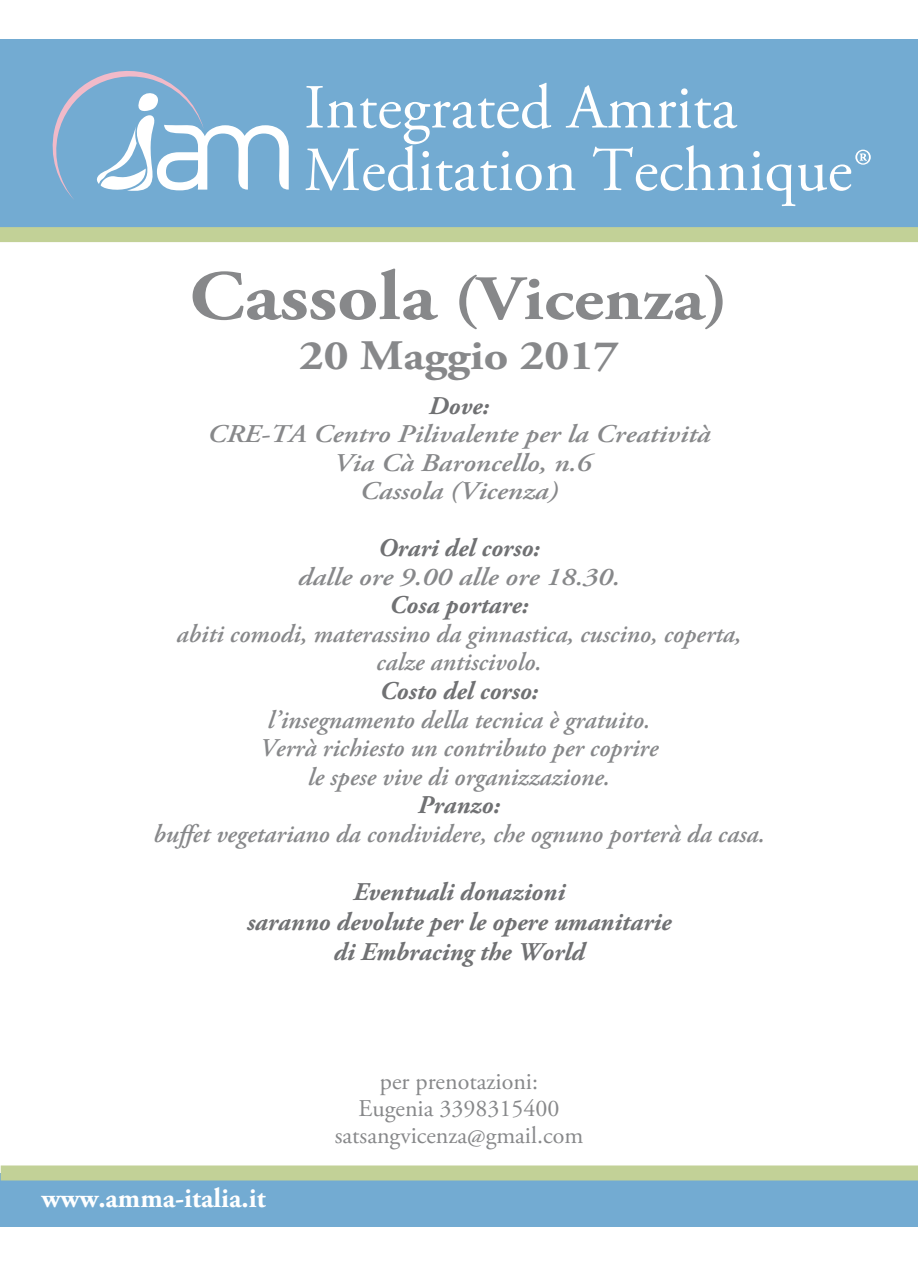
<style>
.page{position:relative;width:918px;height:1269px;background:#fff}
.page>*{position:absolute;margin:0;border:0;box-sizing:border-box;transform-origin:0 0}
.t1{font:700 63px "Adobe Garamond Pro";color:#87888a;scale:1.13 1}
.t2{font:62.55px/62.6px "Adobe Garamond Pro";color:#fff}
.t3{font:700 42px "Adobe Garamond Pro";color:#87888a;scale:1.13 1}
.t4{font:700 27.9px "Adobe Garamond Pro";color:#fff}
.t5{font:italic 600 25.5px/28.5px "Adobe Garamond Pro";color:#87888a;text-align:center}
.t6{font:italic 700 25.5px/30px "Adobe Garamond Pro";color:#707173;text-align:center}
.t7{font:italic 600 25.5px/28.5px "Adobe Garamond Pro";color:#87888a;text-align:center;scale:1.13 1}
.t8{font:24px/27px "Adobe Garamond Pro";color:#87888a;text-align:center}
.s1{font-size:59.4px}
.s2{font-size:70.5px}
</style>
<div class="page">
<div style="left:0;top:1173px;width:917px;height:54px;background:#73abd2"></div>
<div style="left:0;top:39px;width:918px;height:196px;background:#73abd2"></div>
<svg style="left:52px;top:71px;width:237px;height:128px"></svg>
<div style="left:0;top:227px;width:918px;height:15px;background:#c2d197"></div>
<div style="left:1px;top:1166px;width:917px;height:15px;background:#c2d197"></div>
<h2 class="t2" style="left:304px;top:79px;width:570px">Integrated Amrita<br>Meditation Technique<span class="s1">®</span></h2>
<h1 class="t1" style="left:189px;top:262px;width:479px"><span class="s2">Cassola</span> (Vicenza)</h1>
<h3 class="t3" style="left:299px;top:332px;width:285px">20 Maggio 2017</h3>
<p class="t6" style="left:429px;top:391px;width:62px">Dove:</p>
<p class="t7" style="left:208px;top:421px;width:447px">CRE-TA Centro Pilivalente per la Creatività<br>Via Cà Baroncello, n.6<br>Cassola (Vicenza)</p>
<p class="t6" style="left:378px;top:534px;width:163px">Orari del corso:</p>
<p class="t7" style="left:298px;top:564px;width:287px">dalle ore 9.00 alle ore 18.30.</p>
<p class="t6" style="left:389px;top:591px;width:141px">Cosa portare:</p>
<p class="t5" style="left:177px;top:621px;width:566px">abiti comodi, materassino da ginnastica, cuscino, coperta, calze antiscivolo.</p>
<p class="t6" style="left:380px;top:676px;width:160px">Costo del corso:</p>
<p class="t5" style="left:260px;top:706px;width:400px">l’insegnamento della tecnica è gratuito.<br>Verrà richiesto un contributo per coprire le spese vive di organizzazione.</p>
<p class="t6" style="left:418px;top:790px;width:84px">Pranzo:</p>
<p class="t5" style="left:153px;top:820px;width:613px">buffet vegetariano da condividere, che ognuno porterà da casa.</p>
<p class="t6" style="left:247px;top:877px;width:426px">Eventuali donazioni<br>saranno devolute per le opere umanitarie di Embracing the World</p>
<p class="t4" style="left:41px;top:1182px;width:226px">www.amma-italia.it</p>
<p class="t8" style="left:335px;top:1069px;width:250px">per prenotazioni:<br>Eugenia 3398315400 satsangvicenza@gmail.com</p>
</div>
